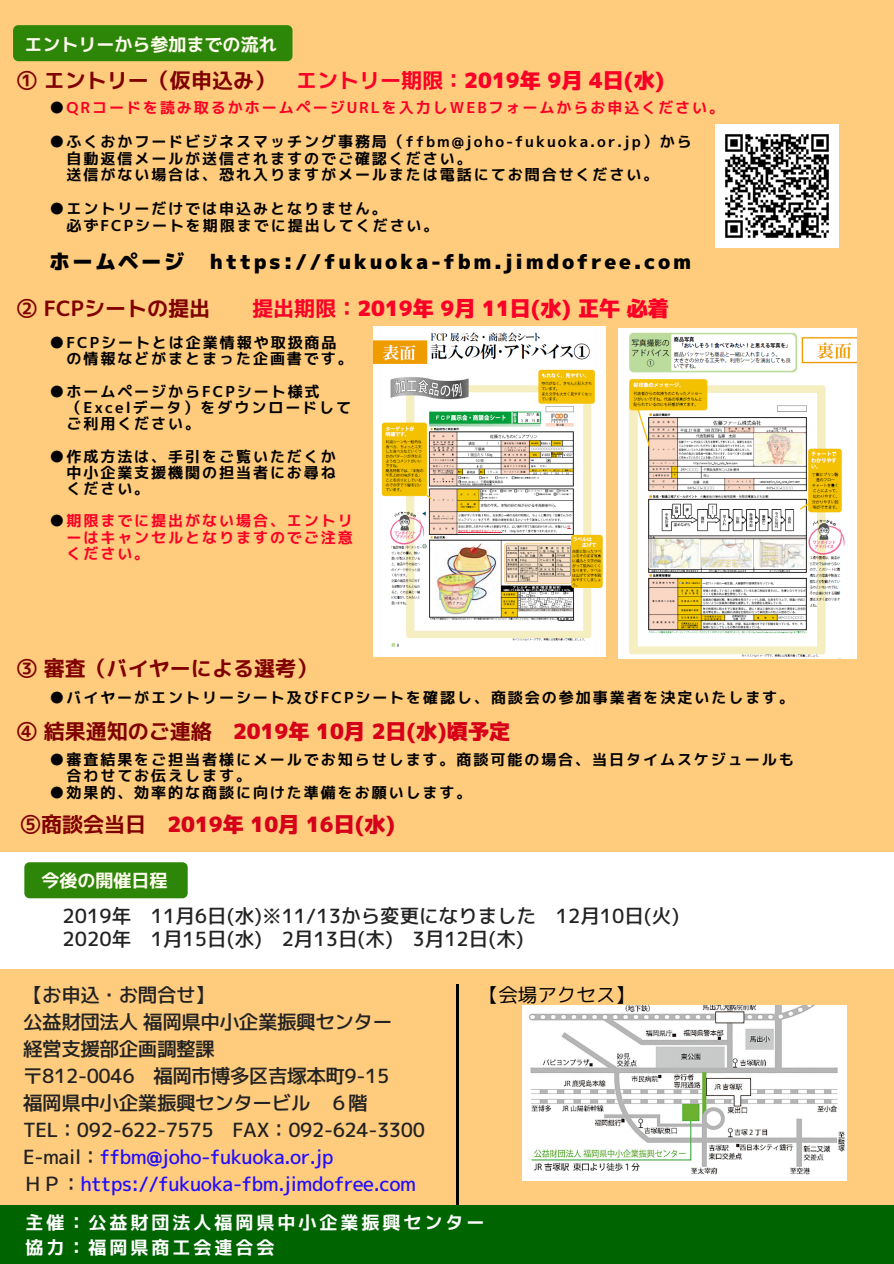
<style>
.page{position:relative;width:894px;height:1264px;background:#fff}
.page>*{position:absolute;margin:0;border:0;box-sizing:border-box;transform-origin:0 0}
.t1{font:21px "mplus 1 p bold";color:#800000}
.t2{font:21px "mplus 1 p black";color:#d60019}
.t3{font:21px "mplus 1 p black";color:#fa0026}
.t4{font:20.25px "mplus 1 p black";letter-spacing:.13em;color:#000}
.t5{font:19.5px/27px "mplus 1 p medium";letter-spacing:-.02em;color:#222}
.t6{font:19.5px/23px "mplus 1 p medium";color:#222}
.t7{font:19.5px "mplus 1 p regular";color:#000}
.t8{font:18px/24.8px "mplus 1 p bold";letter-spacing:.165em;color:#fff}
.t9{font:18px "mplus 1 p bold";color:#fffbef}
.t10{font:15px/16.2px "mplus 1 p bold";letter-spacing:.13em;color:#000}
.t11{font:15px/16.2px "mplus 1 p bold";letter-spacing:.13em;color:#fa0026;text-align:justify}
.s1{color:#fa0026}
.s2{font-family:"mplus 1 p black";color:#fa0026}
.s3{color:#000}
.s4{font-family:"mplus 1 p bold"}
.s5{font-family:"mplus 1 p bold";color:#800000}
.s6{color:#210cff}
</style>
<div class="page">
<div style="left:0;top:0;width:893px;height:1263px;background:#ffcb7d"></div>
<div style="left:0;top:852px;width:893px;height:116px;background:#fff"></div>
<hr style="left:456px;top:983px;width:2px;height:223px;background:#000">
<img style="left:522px;top:1005px;width:323px;height:175px">
<div style="left:0;top:1205px;width:893px;height:58px;background:#006400"></div>
<div style="left:13px;top:25px;width:279px;height:36px;background:#2d8607;border-radius:5px"></div>
<div style="left:24px;top:862px;width:164px;height:36px;background:#2d8607;border-radius:5px"></div>
<img style="left:373px;top:326px;width:232px;height:331px">
<img style="left:618px;top:328px;width:238px;height:330px">
<img style="left:715px;top:125px;width:123px;height:122px">
<p class="t9" style="left:24px;top:32px;width:254px">エントリーから参加までの流れ</p>
<h1 class="t1" style="left:16px;top:66px;width:649px">① エントリー（仮申込み） <span class="s1">エントリー期限：</span><span class="s2">2019年 9月 4日(水)</span></h1>
<p class="t11" style="left:49px;top:99px;width:676px"><span class="s3">●</span>QRコードを読み取るかホームページURLを入力しWEBフォームからお申込ください。</p>
<p class="t10" style="left:66px;top:132px;width:626px;line-height:17px;text-indent:-17px">●ふくおかフードビジネスマッチング事務局（ffbm@joho-fukuoka.or.jp）から自動返信メールが送信されますのでご確認ください。<br>送信がない場合は、恐れ入りますがメールまたは電話にてお問合せください。</p>
<p class="t10" style="left:66px;top:200px;width:373px;line-height:17px;text-indent:-17px">●エントリーだけでは申込みとなりません。<br>必ずFCPシートを期限までに提出してください。</p>
<h2 class="t4" style="left:49px;top:248px;width:136px">ホームページ</h2>
<h2 class="t4" style="left:210px;top:248px;width:482px">https://fukuoka-fbm.jimdofree.com</h2>
<h1 class="t1" style="left:16px;top:293px;width:195px">② FCPシートの提出</h1>
<h1 class="t3" style="left:252px;top:293px;width:418px"><span class="s4">提出期限：</span>2019年 9月 11日(水) 正午必着</h1>
<p class="t10" style="left:66px;top:334px;width:288px;text-indent:-17px">●FCPシートとは企業情報や取扱商品の情報などがまとまった企画書です。</p>
<p class="t10" style="left:66px;top:383px;width:286px;text-indent:-17px">●ホームページからFCPシート様式（Excelデータ）をダウンロードしてご利用ください。</p>
<p class="t10" style="left:66px;top:448px;width:271px;text-align:justify;text-indent:-17px">●作成方法は、手引をご覧いただくか中小企業支援機関の担当者にお尋ねください。</p>
<p class="t11" style="left:66px;top:512px;width:288px;text-indent:-17px"><span class="s3">●</span>期限までに提出がない場合、エントリーはキャンセルとなりますのでご注意ください。</p>
<h1 class="t1" style="left:16px;top:653px;width:302px">③ 審査（バイヤーによる選考）</h1>
<p class="t10" style="left:49px;top:689px;width:746px">●バイヤーがエントリーシート及びFCPシートを確認し、商談会の参加事業者を決定いたします。</p>
<h1 class="t2" style="left:16px;top:716px;width:495px"><span class="s5">④ 結果通知のご連絡</span> 2019年 10月 2日(水)頃予定</h1>
<p class="t10" style="left:66px;top:750px;width:728px;text-indent:-17px">●審査結果をご担当者様にメールでお知らせします。商談可能の場合、当日タイムスケジュールも合わせてお伝えします。</p>
<p class="t10" style="left:49px;top:784px;width:423px">●効果的、効率的な商談に向けた準備をお願いします。</p>
<h1 class="t2" style="left:20px;top:809px;width:376px"><span class="s5">⑤商談会当日</span> 2019年 10月 16日(水)</h1>
<p class="t9" style="left:41px;top:867px;width:128px">今後の開催日程</p>
<h3 class="t6" style="left:63px;top:904px;width:618px">2019年 11月6日(水)※11/13から変更になりました 12月10日(火)<br>2020年 1月15日(水) 2月13日(木) 3月12日(木)</h3>
<h3 class="t5" style="left:23px;top:981px;width:403px">【お申込・お問合せ】<br>公益財団法人福岡県中小企業振興センター<br>経営支援部企画調整課<br>〒812-0046 福岡市博多区吉塚本町9-15<br>福岡県中小企業振興センタービル ６階<br>TEL：092-622-7575 FAX：092-624-3300<br>E-mail：<span class="s6">ffbm@joho-fukuoka.or.jp<br></span>ＨＰ：<span class="s6">https://fukuoka-fbm.jimdofree.com</span></h3>
<h3 class="t7" style="left:479px;top:980px;width:157px">【会場アクセス】</h3>
<p class="t8" style="left:25px;top:1209px;width:460px">主催：公益財団法人福岡県中小企業振興センター協力：福岡県商工会連合会</p>
</div>
